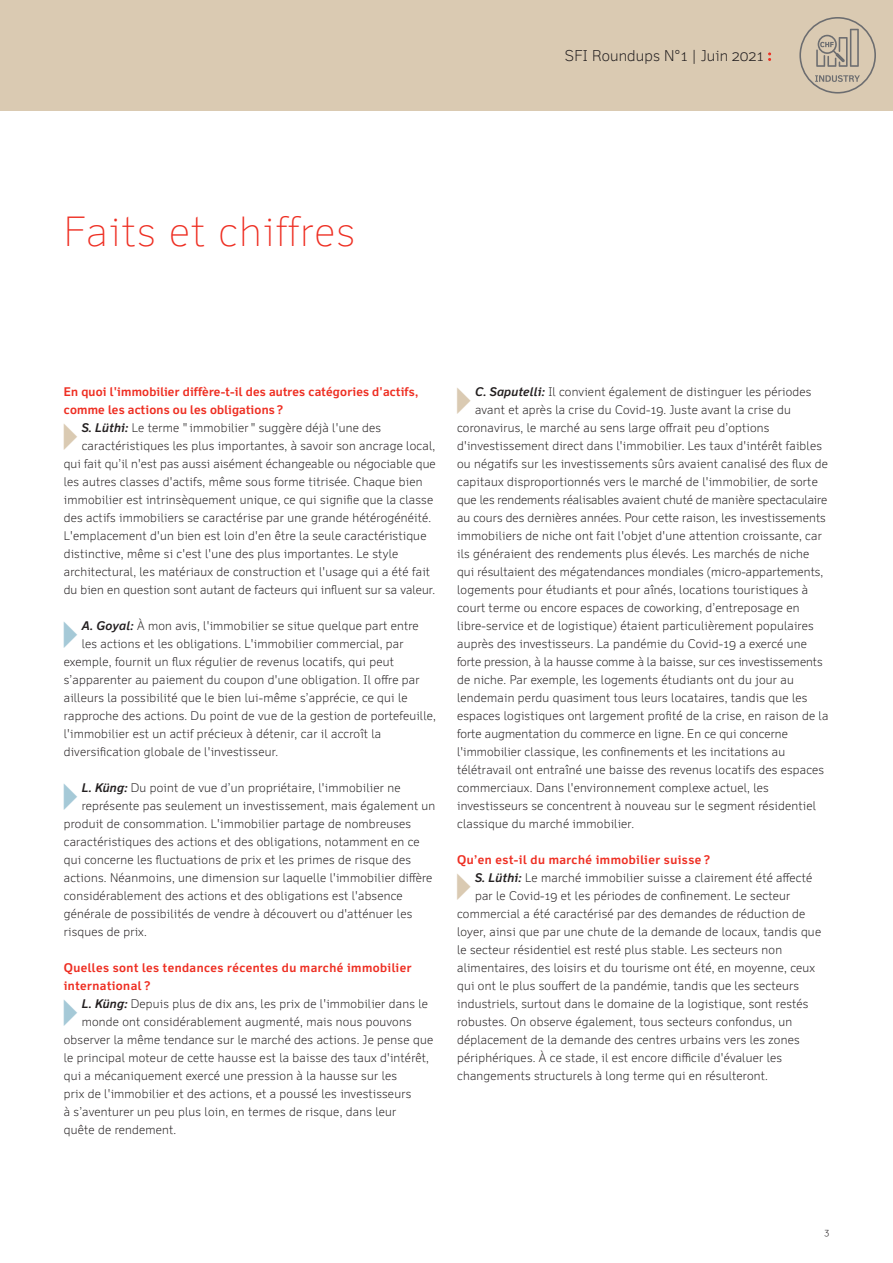
<style>
.page{position:relative;width:893px;height:1263px;background:#fff}
.page>*{position:absolute;margin:0;border:0;box-sizing:border-box;transform-origin:0 0}
.Main_Title{font:100 40.5px "Felbridge Pro";letter-spacing:.04em;color:#ee2e22}
.t1{font:300 15px "Felbridge Pro";letter-spacing:.01em;color:#231f20}
.Copy{font:300 12px "Felbridge Pro";letter-spacing:.02em;color:#231f20}
.Subtitle_ohne_absatz{font:700 12px/18px "Felbridge Pro";letter-spacing:.025em;color:#ee2e22}
.Copy-2{font:300 12px "Felbridge Pro";color:#231f20}
.t2{font:300 9px "Felbridge Pro";color:#231f20}
.s1{font-family:"New Baskerville Std";font-weight:400;font-size:16.5px;color:#ee2e22}
.s2{font-weight:700;font-style:italic}
</style>
<div class="page">
<div style="left:0;top:0;width:893px;height:111px;background:#dacab2"></div>
<svg style="left:799px;top:17px;width:77px;height:77px"></svg>
<p class="t1" style="left:565px;top:47px;width:208px">SFI Roundups N°1 | Juin 2021 <span class="s1">:</span></p>
<p class="Main_Title" style="left:64px;top:208px;width:293px">Faits et chiffres</p>
<p class="Subtitle_ohne_absatz" style="left:64px;top:382px;width:356px">En quoi l'immobilier diffère-t-il des autres catégories d'actifs, comme les actions ou les obligations ?</p>
<p class="Copy" style="left:82px;top:420px;width:301px"><span class="s2">S. Lüthi:</span> Le terme "immobilier" suggère déjà l'une des</p>
<p class="Copy" style="left:82px;top:438px;width:355px">caractéristiques les plus importantes, à savoir son ancrage local,</p>
<p class="Copy" style="left:64px;top:456px;width:373px">qui fait qu’il n'est pas aussi aisément échangeable ou négociable que</p>
<p class="Copy" style="left:64px;top:474px;width:360px">les autres classes d'actifs, même sous forme titrisée. Chaque bien</p>
<p class="Copy" style="left:64px;top:492px;width:371px">immobilier est intrinsèquement unique, ce qui signifie que la classe</p>
<p class="Copy" style="left:64px;top:510px;width:369px">des actifs immobiliers se caractérise par une grande hétérogénéité.</p>
<p class="Copy" style="left:64px;top:528px;width:364px">L'emplacement d'un bien est loin d'en être la seule caractéristique</p>
<p class="Copy" style="left:64px;top:546px;width:336px">distinctive, même si c'est l'une des plus importantes. Le style</p>
<p class="Copy" style="left:64px;top:564px;width:368px">architectural, les matériaux de construction et l'usage qui a été fait</p>
<p class="Copy" style="left:64px;top:582px;width:373px">du bien en question sont autant de facteurs qui influent sur sa valeur.</p>
<p class="Copy" style="left:82px;top:618px;width:339px"><span class="s2">A. Goyal:</span> À mon avis, l'immobilier se situe quelque part entre</p>
<p class="Copy" style="left:82px;top:636px;width:323px">les actions et les obligations. L'immobilier commercial, par</p>
<p class="Copy" style="left:64px;top:654px;width:332px">exemple, fournit un flux régulier de revenus locatifs, qui peut</p>
<p class="Copy" style="left:64px;top:672px;width:357px">s’apparenter au paiement du coupon d'une obligation. Il offre par</p>
<p class="Copy" style="left:64px;top:690px;width:345px">ailleurs la possibilité que le bien lui-même s’apprécie, ce qui le</p>
<p class="Copy" style="left:64px;top:708px;width:374px">rapproche des actions. Du point de vue de la gestion de portefeuille,</p>
<p class="Copy" style="left:64px;top:726px;width:319px">l'immobilier est un actif précieux à détenir, car il accroît la</p>
<p class="Copy" style="left:64px;top:744px;width:216px">diversification globale de l'investisseur.</p>
<p class="Copy" style="left:82px;top:780px;width:320px"><span class="s2">L. Küng:</span> Du point de vue d’un propriétaire, l'immobilier ne</p>
<p class="Copy" style="left:82px;top:798px;width:355px">représente pas seulement un investissement, mais également un</p>
<p class="Copy" style="left:64px;top:816px;width:349px">produit de consommation. L'immobilier partage de nombreuses</p>
<p class="Copy" style="left:64px;top:834px;width:357px">caractéristiques des actions et des obligations, notamment en ce</p>
<p class="Copy" style="left:64px;top:852px;width:349px">qui concerne les fluctuations de prix et les primes de risque des</p>
<p class="Copy" style="left:64px;top:870px;width:370px">actions. Néanmoins, une dimension sur laquelle l'immobilier diffère</p>
<p class="Copy" style="left:64px;top:888px;width:340px">considérablement des actions et des obligations est l'absence</p>
<p class="Copy" style="left:64px;top:906px;width:350px">générale de possibilités de vendre à découvert ou d'atténuer les</p>
<p class="Copy" style="left:64px;top:924px;width:85px">risques de prix.</p>
<p class="Subtitle_ohne_absatz" style="left:64px;top:958px;width:349px">Quelles sont les tendances récentes du marché immobilier international ?</p>
<p class="Copy" style="left:82px;top:996px;width:348px"><span class="s2">L. Küng:</span> Depuis plus de dix ans, les prix de l'immobilier dans le</p>
<p class="Copy" style="left:82px;top:1014px;width:331px">monde ont considérablement augmenté, mais nous pouvons</p>
<p class="Copy" style="left:64px;top:1032px;width:371px">observer la même tendance sur le marché des actions. Je pense que</p>
<p class="Copy" style="left:64px;top:1050px;width:367px">le principal moteur de cette hausse est la baisse des taux d'intérêt,</p>
<p class="Copy" style="left:64px;top:1068px;width:335px">qui a mécaniquement exercé une pression à la hausse sur les</p>
<p class="Copy" style="left:64px;top:1086px;width:349px">prix de l'immobilier et des actions, et a poussé les investisseurs</p>
<p class="Copy" style="left:64px;top:1104px;width:334px">à s’aventurer un peu plus loin, en termes de risque, dans leur</p>
<p class="Copy" style="left:64px;top:1122px;width:114px">quête de rendement.</p>
<p class="Copy" style="left:475px;top:384px;width:338px"><span class="s2">C. Saputelli:</span> Il convient également de distinguer les périodes</p>
<p class="Copy" style="left:475px;top:402px;width:317px">avant et après la crise du Covid-19. Juste avant la crise du</p>
<p class="Copy" style="left:457px;top:420px;width:314px">coronavirus, le marché au sens large offrait peu d’options</p>
<p class="Copy" style="left:457px;top:438px;width:366px">d'investissement direct dans l'immobilier. Les taux d'intérêt faibles</p>
<p class="Copy" style="left:457px;top:456px;width:372px">ou négatifs sur les investissements sûrs avaient canalisé des flux de</p>
<p class="Copy" style="left:457px;top:474px;width:362px">capitaux disproportionnés vers le marché de l'immobilier, de sorte</p>
<p class="Copy-2" style="left:457px;top:492px;width:372px">que les rendements réalisables avaient chuté de manière spectaculaire</p>
<p class="Copy" style="left:457px;top:510px;width:370px">au cours des dernières années. Pour cette raison, les investissements</p>
<p class="Copy" style="left:457px;top:528px;width:366px">immobiliers de niche ont fait l'objet d'une attention croissante, car</p>
<p class="Copy" style="left:457px;top:546px;width:354px">ils généraient des rendements plus élevés. Les marchés de niche</p>
<p class="Copy" style="left:457px;top:564px;width:368px">qui résultaient des mégatendances mondiales (micro-appartements,</p>
<p class="Copy" style="left:457px;top:582px;width:353px">logements pour étudiants et pour aînés, locations touristiques à</p>
<p class="Copy" style="left:457px;top:600px;width:344px">court terme ou encore espaces de coworking, d’entreposage en</p>
<p class="Copy" style="left:457px;top:618px;width:358px">libre-service et de logistique) étaient particulièrement populaires</p>
<p class="Copy" style="left:457px;top:636px;width:351px">auprès des investisseurs. La pandémie du Covid-19 a exercé une</p>
<p class="Copy-2" style="left:457px;top:654px;width:367px">forte pression, à la hausse comme à la baisse, sur ces investissements</p>
<p class="Copy" style="left:457px;top:672px;width:338px">de niche. Par exemple, les logements étudiants ont du jour au</p>
<p class="Copy" style="left:457px;top:690px;width:352px">lendemain perdu quasiment tous leurs locataires, tandis que les</p>
<p class="Copy" style="left:457px;top:708px;width:373px">espaces logistiques ont largement profité de la crise, en raison de la</p>
<p class="Copy" style="left:457px;top:726px;width:332px">forte augmentation du commerce en ligne. En ce qui concerne</p>
<p class="Copy" style="left:457px;top:744px;width:330px">l'immobilier classique, les confinements et les incitations au</p>
<p class="Copy" style="left:457px;top:762px;width:368px">télétravail ont entraîné une baisse des revenus locatifs des espaces</p>
<p class="Copy" style="left:457px;top:780px;width:313px">commerciaux. Dans l'environnement complexe actuel, les</p>
<p class="Copy" style="left:457px;top:798px;width:360px">investisseurs se concentrent à nouveau sur le segment résidentiel</p>
<p class="Copy" style="left:457px;top:816px;width:178px">classique du marché immobilier.</p>
<p class="Subtitle_ohne_absatz" style="left:457px;top:850px;width:255px">Qu’en est-il du marché immobilier suisse ?</p>
<p class="Copy" style="left:475px;top:870px;width:339px"><span class="s2">S. Lüthi:</span> Le marché immobilier suisse a clairement été affecté</p>
<p class="Copy" style="left:475px;top:888px;width:317px">par le Covid-19 et les périodes de confinement. Le secteur</p>
<p class="Copy" style="left:457px;top:906px;width:350px">commercial a été caractérisé par des demandes de réduction de</p>
<p class="Copy" style="left:457px;top:924px;width:365px">loyer, ainsi que par une chute de la demande de locaux, tandis que</p>
<p class="Copy" style="left:457px;top:942px;width:327px">le secteur résidentiel est resté plus stable. Les secteurs non</p>
<p class="Copy" style="left:457px;top:960px;width:359px">alimentaires, des loisirs et du tourisme ont été, en moyenne, ceux</p>
<p class="Copy" style="left:457px;top:978px;width:343px">qui ont le plus souffert de la pandémie, tandis que les secteurs</p>
<p class="Copy" style="left:457px;top:996px;width:353px">industriels, surtout dans le domaine de la logistique, sont restés</p>
<p class="Copy" style="left:457px;top:1014px;width:337px">robustes. On observe également, tous secteurs confondus, un</p>
<p class="Copy" style="left:457px;top:1032px;width:344px">déplacement de la demande des centres urbains vers les zones</p>
<p class="Copy" style="left:457px;top:1050px;width:326px">périphériques. À ce stade, il est encore difficile d'évaluer les</p>
<p class="Copy" style="left:457px;top:1068px;width:312px">changements structurels à long terme qui en résulteront.</p>
<p class="t2" style="left:824px;top:1226px;width:6px">3</p>
</div>
